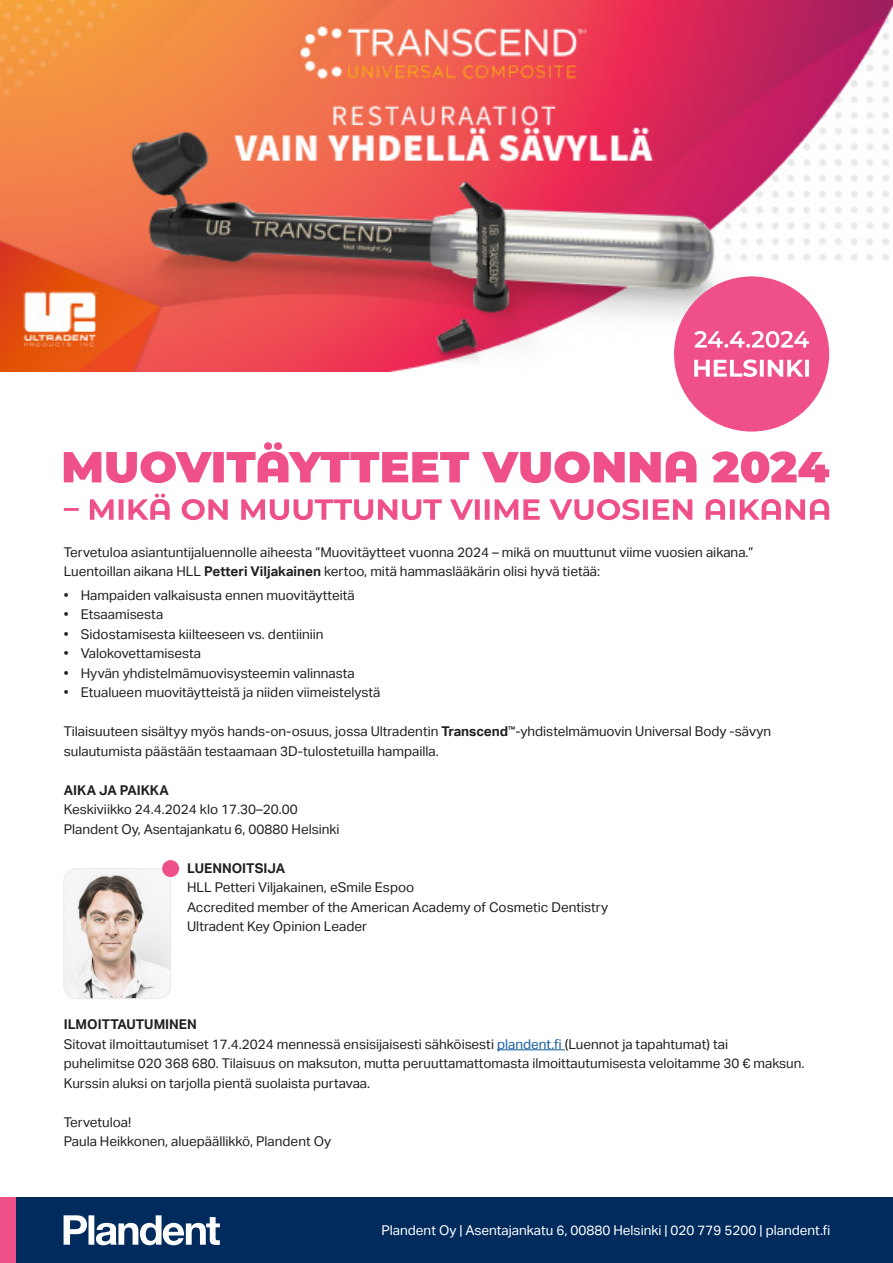
<style>
.page{position:relative;width:893px;height:1263px;background:#fff}
.page>*{position:absolute;margin:0;border:0;box-sizing:border-box;transform-origin:0 0}
.t1{font:13.5px/19.5px "Aktiv Grotesk";color:#231f20}
.Perusteksti_musta{font:13.5px "Aktiv Grotesk";color:#fff}
.t2{font:700 13.5px "Aktiv Grotesk";color:#231f20}
.s1{font-weight:700}
.s2{color:#175d9e}
</style>
<div class="page">
<div style="left:0;top:1197px;width:893px;height:66px;background:#002b5c"></div>
<svg style="left:64px;top:1215px;width:156px;height:30px"></svg>
<div style="left:0;top:1197px;width:16px;height:66px;background:#f05089"></div>
<img style="left:0;top:0;width:893px;height:372px">
<hr style="left:497px;top:1049px;width:68px;height:1px;background:#175d9e">
<svg style="left:64px;top:442px;width:765px;height:41px"></svg>
<svg style="left:64px;top:493px;width:765px;height:27px"></svg>
<div style="left:674px;top:276px;width:155px;height:156px;background:#f05089;border-radius:50%"></div>
<svg style="left:694px;top:331px;width:115px;height:17px"></svg>
<svg style="left:694px;top:359px;width:115px;height:18px"></svg>
<svg style="left:63px;top:868px;width:108px;height:131px"></svg>
<div style="left:162px;top:860px;width:17px;height:17px;background:#f05089;border-radius:50%"></div>
<p class="t1" style="left:64px;top:542px;width:691px">Tervetuloa asiantuntijaluennolle aiheesta ”Muovitäytteet vuonna 2024 – mikä on muuttunut viime vuosien aikana.”<br>Luentoillan aikana HLL <span class="s1">Petteri Viljakainen</span> kertoo, mitä hammaslääkärin olisi hyvä tietää:</p>
<p class="t1" style="left:64px;top:585px;width:292px">• Hampaiden valkaisusta ennen muovitäytteitä</p>
<p class="t1" style="left:64px;top:605px;width:101px">• Etsaamisesta</p>
<p class="t1" style="left:64px;top:624px;width:261px">• Sidostamisesta kiilteeseen vs. dentiiniin</p>
<p class="t1" style="left:64px;top:644px;width:139px">• Valokovettamisesta</p>
<p class="t1" style="left:64px;top:663px;width:293px">• Hyvän yhdistelmämuovisysteemin valinnasta</p>
<p class="t1" style="left:64px;top:683px;width:318px">• Etualueen muovitäytteistä ja niiden viimeistelystä</p>
<p class="t1" style="left:64px;top:722px;width:709px">Tilaisuuteen sisältyy myös hands-on-osuus, jossa Ultradentin <span class="s1">Transcend</span><sup>™</sup>-yhdistelmämuovin Universal Body -sävyn sulautumista päästään testaamaan 3D-tulostetuilla hampailla.</p>
<p class="t2" style="left:64px;top:782px;width:107px">AIKA JA PAIKKA</p>
<p class="t1" style="left:64px;top:800px;width:236px">Keskiviikko 24.4.2024 klo 17.30–20.00</p>
<p class="t1" style="left:64px;top:819px;width:277px">Plandent Oy, Asentajankatu 6, 00880 Helsinki</p>
<p class="t2" style="left:187px;top:860px;width:100px">LUENNOITSIJA</p>
<p class="t1" style="left:187px;top:878px;width:229px">HLL Petteri Viljakainen, eSmile Espoo</p>
<p class="t1" style="left:187px;top:897px;width:423px">Accredited member of the American Academy of Cosmetic Dentistry</p>
<p class="t1" style="left:187px;top:917px;width:181px">Ultradent Key Opinion Leader</p>
<p class="t2" style="left:64px;top:1016px;width:135px">ILMOITTAUTUMINEN</p>
<p class="t1" style="left:64px;top:1034px;width:742px">Sitovat ilmoittautumiset 17.4.2024 mennessä ensisijaisesti sähköisesti <span class="s2">plandent.fi</span> (Luennot ja tapahtumat) tai<br>puhelimitse 020 368 680. Tilaisuus on maksuton, mutta peruuttamattomasta ilmoittautumisesta veloitamme 30 € maksun.<br>Kurssin aluksi on tarjolla pientä suolaista purtavaa.</p>
<p class="t1" style="left:64px;top:1112px;width:69px">Tervetuloa!</p>
<p class="t1" style="left:64px;top:1131px;width:269px">Paula Heikkonen, aluepäällikkö, Plandent Oy</p>
<p class="Perusteksti_musta" style="left:381px;top:1222px;width:450px">Plandent Oy | Asentajankatu 6, 00880 Helsinki | 020 779 5200 | plandent.fi</p>
</div>
